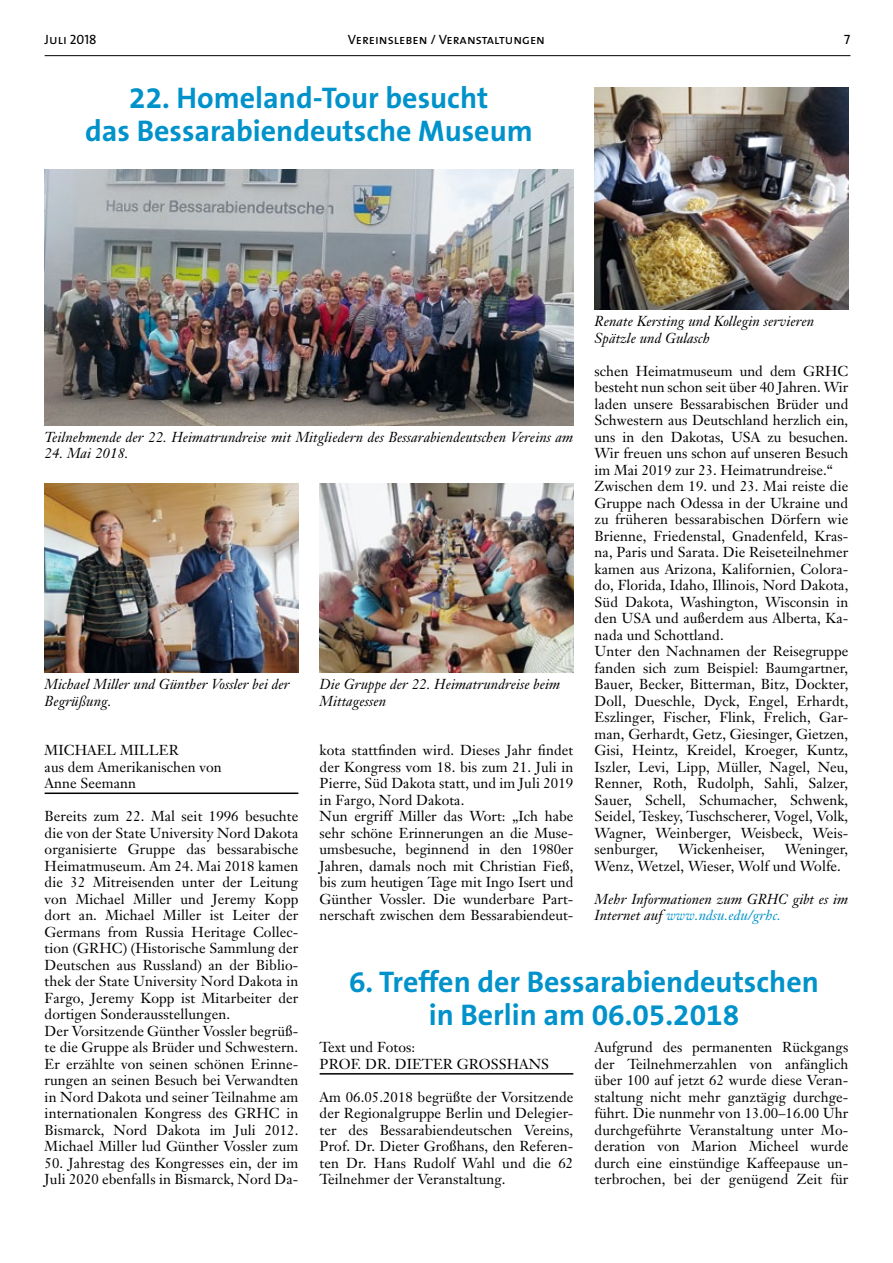
<style>
.page{position:relative;width:893px;height:1263px;background:#fff}
.page>*{position:absolute;margin:0;border:0;box-sizing:border-box;transform-origin:0 0}
.t1{font:700 30px/33px "The Sans B7";color:#0092ca;text-align:center}
.t2{font:14.25px/16.5px "Janson Text";letter-spacing:.005em;color:#000}
.t3{font:italic 14.25px/16.5px "Janson Text";letter-spacing:.005em;color:#000}
.t4{font:13.5px "The Sans Caps";color:#000}
.s1{color:#0092ca}
</style>
<div class="page">
<hr style="left:45px;top:55px;width:805px;height:1px;background:#000">
<hr style="left:45px;top:792px;width:253px;height:2px;background:#000">
<img style="left:45px;top:170px;width:528px;height:255px">
<img style="left:320px;top:483px;width:253px;height:190px">
<img style="left:45px;top:483px;width:253px;height:190px">
<img style="left:595px;top:87px;width:253px;height:223px">
<hr style="left:320px;top:1073px;width:253px;height:1px;background:#000">
<p class="t4" style="left:45px;top:28px;width:53px">Juli 2018</p>
<p class="t4" style="left:348px;top:28px;width:199px">Vereinsleben / Veranstaltungen</p>
<p class="t4" style="left:844px;top:28px;width:8px">7</p>
<h1 class="t1" style="left:85px;top:82px;width:449px">22. Homeland-Tour besucht<br>das Bessarabiendeutsche Museum</h1>
<p class="t3" style="left:595px;top:313px;width:221px">Renate Kersting und Kollegin servieren<br>Spätzle und Gulasch</p>
<p class="t2" style="left:595px;top:362px;width:255px">schen Heimatmuseum und dem GRHC besteht nun schon seit über 40 Jahren. Wir laden unsere Bessarabischen Brüder und Schwestern aus Deutschland herzlich ein, uns in den Dakotas, USA zu besuchen.<br>Wir freuen uns schon auf unseren Besuch im Mai 2019 zur 23. Heimatrundreise.“ Zwischen dem 19. und 23. Mai reiste die Gruppe nach Odessa in der Ukraine und zu früheren bessarabischen Dörfern wie Brienne, Friedenstal, Gnadenfeld, Kras&shy;na, Paris und Sarata. Die Reiseteilnehmer kamen aus Arizona, Kalifornien, Colora&shy;do, Florida, Idaho, Illinois, Nord Dakota, Süd Dakota, Washington, Wisconsin in den USA und außerdem aus Alberta, Ka&shy;nada und Schottland.<br>Unter den Nachnamen der Reisegruppe fanden sich zum Beispiel: Baumgartner, Bauer, Becker, Bitterman, Bitz, Dockter, Doll, Dueschle, Dyck, Engel, Erhardt, Eszlinger, Fischer, Flink, Frelich, Gar&shy;man, Gerhardt, Getz, Giesinger, Gietzen, Gisi, Heintz, Kreidel, Kroeger, Kuntz, Iszler, Levi, Lipp, Müller, Nagel, Neu, Renner, Roth, Rudolph, Sahli, Salzer, Sauer, Schell, Schumacher, Schwenk, Seidel, Teskey, Tuschscherer, Vogel, Volk, Wagner, Weinberger, Weisbeck, Weis&shy;senburger,</p>
<p class="t3" style="left:45px;top:429px;width:530px">Teilnehmende der 22. Heimatrundreise mit Mitgliedern des Bessarabiendeutschen Vereins am</p>
<p class="t3" style="left:45px;top:445px;width:86px">24. Mai 2018.</p>
<p class="t3" style="left:320px;top:676px;width:242px">Die Gruppe der 22. Heimatrundreise beim<br>Mittagessen</p>
<p class="t3" style="left:45px;top:676px;width:246px">Michael Miller und Günther Vossler bei der<br>Begrüßung.</p>
<p class="t2" style="left:320px;top:742px;width:255px">kota stattfinden wird. Dieses Jahr findet der Kongress vom 18. bis zum 21. Juli in Pierre, Süd Dakota statt, und im Juli 2019 in Fargo, Nord Dakota.<br>Nun ergriff Miller das Wort: „Ich habe sehr schöne Erinnerungen an die Muse&shy;umsbesuche, beginnend in den 1980er Jahren, damals noch mit Christian Fieß, bis zum heutigen Tage mit Ingo Isert und Günther Vossler. Die wunderbare Part&shy;nerschaft zwischen dem Bessarabiendeut-</p>
<p class="t2" style="left:45px;top:742px;width:25px">Michael</p>
<p class="t2" style="left:45px;top:742px;width:179px;text-indent:75px">Miller<br>aus dem Amerikanischen von<br>Anne Seemann</p>
<p class="t2" style="left:45px;top:808px;width:255px">Bereits zum 22. Mal seit 1996 besuchte die von der State University Nord Dakota organisierte Gruppe das bessarabische Heimatmuseum. Am 24. Mai 2018 kamen die 32 Mitreisenden unter der Leitung von Michael Miller und Jeremy Kopp dort an. Michael Miller ist Leiter der Germans from Russia Heritage Collec&shy;tion (GRHC) (Historische Sammlung der Deutschen aus Russland) an der Biblio&shy;thek der State University Nord Dakota in Fargo, Jeremy Kopp ist Mitarbeiter der dortigen Sonderausstellungen.<br>Der Vorsitzende Günther Vossler begrüß&shy;te die Gruppe als Brüder und Schwestern.<br>Er erzählte von seinen schönen Erinne&shy;rungen an seinen Besuch bei Verwandten in Nord Dakota und seiner Teilnahme am internationalen Kongress des GRHC in Bismarck, Nord Dakota im Juli 2012.<br>Michael Miller lud Günther Vossler zum</p>
<p class="t2" style="left:45px;top:1154px;width:255px">50. Jahrestag des Kongresses ein, der im<br>Juli 2020 ebenfalls in Bismarck, Nord Da-</p>
<p class="t2" style="left:678px;top:841px;width:88px">Wickenheiser,</p>
<p class="t2" style="left:595px;top:841px;width:255px;text-indent:190px">Weninger,<br>Wenz, Wetzel, Wieser, Wolf und Wolfe.</p>
<p class="t3" style="left:595px;top:891px;width:255px">Mehr Informationen zum GRHC gibt es im<br>Internet auf <span class="s1">www.ndsu.edu/grhc.</span></p>
<h1 class="t1" style="left:349px;top:966px;width:471px">6. Treffen der Bessarabiendeutschen in Berlin am 06.05.2018</h1>
<p class="t2" style="left:320px;top:1039px;width:97px">Text und Fotos:<br>Prof</p>
<p class="t2" style="left:595px;top:1039px;width:255px;text-align:justify">Aufgrund des permanenten Rückgangs der Teilnehmerzahlen von anfänglich über 100 auf jetzt 62 wurde diese Veran&shy;staltung nicht mehr ganztägig durchge&shy;führt. Die nunmehr von 13.00–16.00 Uhr durchgeführte Veranstaltung unter Mo&shy;deration von Marion Micheel wurde durch eine einstündige Kaffeepause un&shy;terbrochen, bei der genügend Zeit für</p>
<p class="t2" style="left:358px;top:1055px;width:60px">. Dr. Dieter</p>
<p class="t2" style="left:457px;top:1055px;width:62px">GroSShans</p>
<p class="t2" style="left:320px;top:1088px;width:255px;text-align:justify">Am 06.05.2018 begrüßte der Vorsitzende der Regionalgruppe Berlin und Delegier&shy;ter des Bessarabiendeutschen Vereins, Prof. Dr. Dieter Großhans, den Referen&shy;ten Dr. Hans Rudolf Wahl und die 62<br>Teilnehmer der Veranstaltung.</p>
</div>
